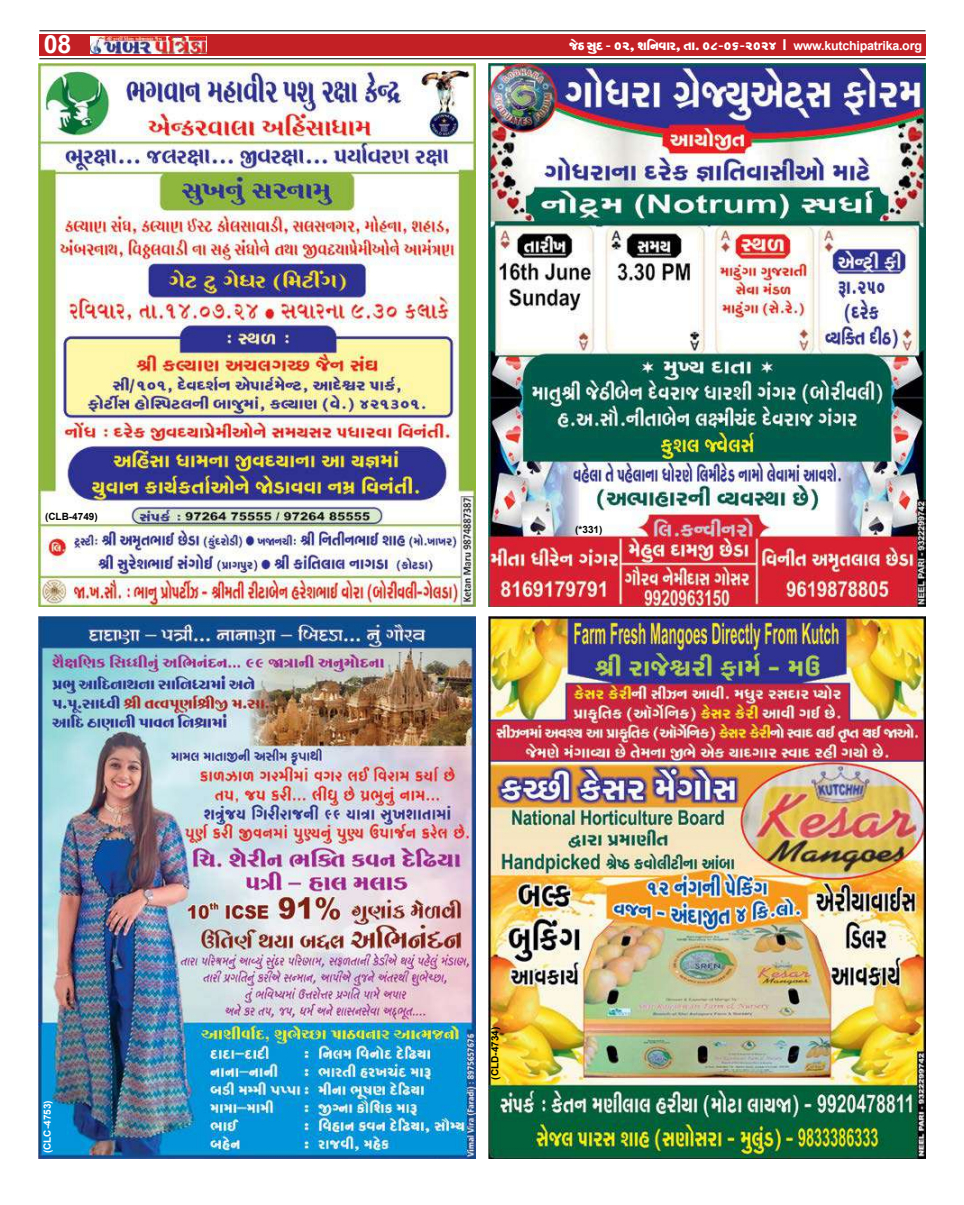
<style>
.page{position:relative;width:964px;height:1205px;background:#fff}
.page>*{position:absolute;margin:0;border:0;box-sizing:border-box;transform-origin:0 0}
.t1{font:700 25px "Arial";color:#fff}
.t2{font:15px "SHREE GUJ7";letter-spacing:-.02em;color:#fff}
.t3{font:700 10px "Arial";color:#000}
.t4{font:700 10px "Arial";color:#fff}
.s1{font-family:"Arial";font-weight:700}
.s2{font-family:"Arial";font-weight:700;font-size:12.5px}
</style>
<div class="page">
<div style="left:39px;top:34px;width:887px;height:21px;background:#c22025"></div>
<hr style="left:39px;top:58px;width:886px;height:1px;background:#000">
<hr style="left:39px;top:30px;width:886px;height:1px;background:#000">
<img style="left:90px;top:36px;width:116px;height:17px">
<img style="left:488px;top:617px;width:437px;height:542px">
<img style="left:488px;top:64px;width:437px;height:542px">
<img style="left:39px;top:64px;width:437px;height:542px">
<img style="left:39px;top:617px;width:437px;height:542px">
<h1 class="t1" style="left:44px;top:27px;width:29px">08</h1>
<p class="t2" style="left:569px;top:38px;width:354px">S&gt;¡W$ kyv$ - 02, ir“hpf, sp. 08-06-2024 <span class="s1">I</span> <span class="s2">www.kutchipatrika.org</span></p>
<p class="t3" style="left:45px;top:509px;width:54px">(CLB-4749)</p>
<p class="t4" style="left:40px;top:1153px;width:54px;rotate:-90deg">(CLC-4753)</p>
<p class="t3" style="left:575px;top:523px;width:29px">(*331)</p>
<p class="t3" style="left:488px;top:1079px;width:54px;rotate:-90deg">(CLD-4734)</p>
</div>
